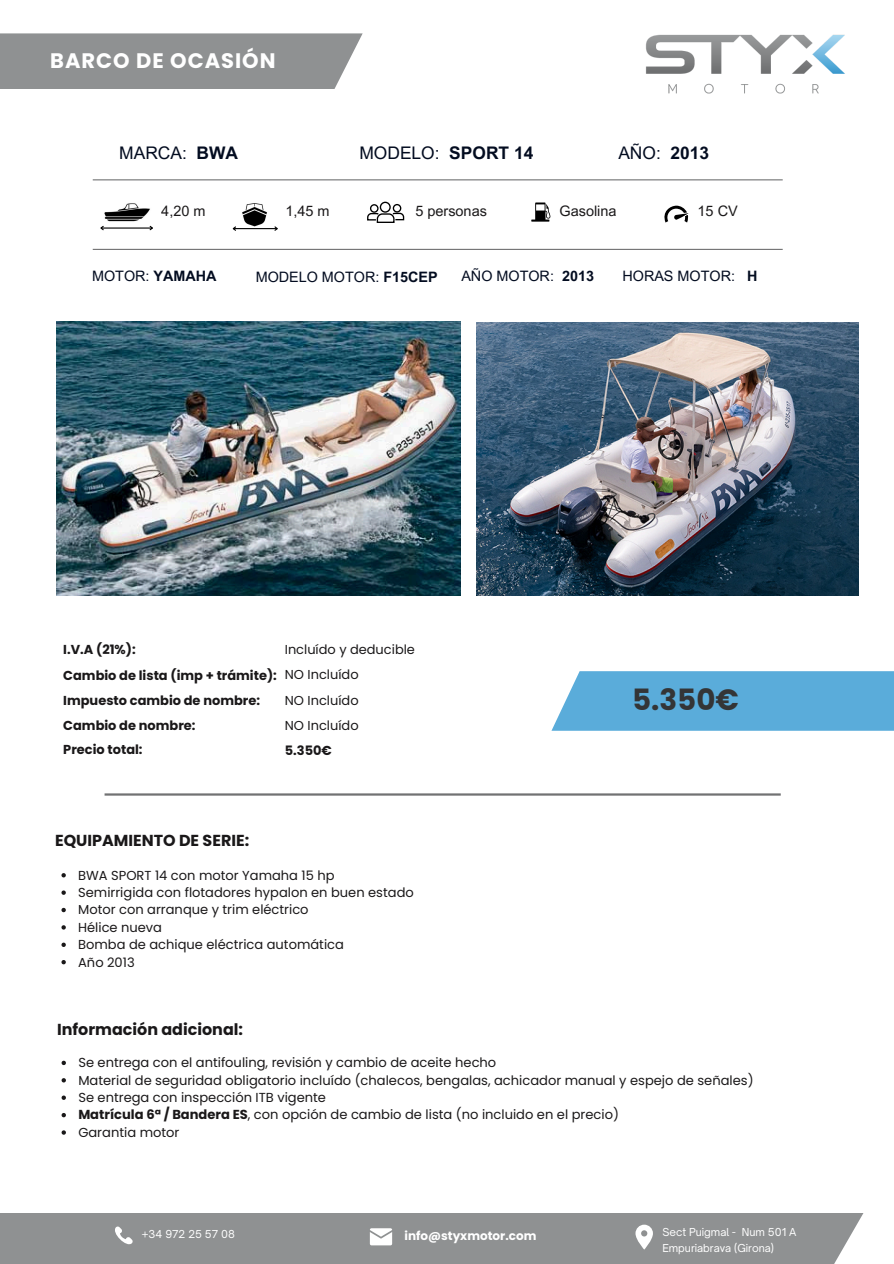
<style>
.page{position:relative;width:894px;height:1264px;background:#fff}
.page>*{position:absolute;margin:0;border:0;box-sizing:border-box;transform-origin:0 0}
.t1{font:700 29.4px "Poppins";color:#343536}
.t2{font:700 21px "Poppins";letter-spacing:.045em;color:#fff}
.t3{font:17.4px "Arial MT Pro";color:#030c20}
.t4{font:700 15.9px "Poppins";color:#1a1819}
.t5{font:14.4px "Arial MT Pro";color:#030c20}
.t6{font:14.4px "Arial MT Pro";color:#1a1819}
.t7{font:13.05px "Poppins";color:#1a1819}
.t8{font:700 12.9px "Poppins";color:#1a1819}
.t9{font:12.9px "Poppins";color:#1a1819}
.t10{font:700 12px "Poppins";color:#fff}
.t11{font:10.5px "Open Sauce One";color:#fff}
.s1{font-weight:700}
</style>
<div class="page">
<div style="left:552px;top:671px;width:341px;height:59px;background:#5aacda"></div>
<hr style="left:104px;top:793px;width:676px;height:2px;background:#717273">
<div style="left:0;top:33px;width:362px;height:56px;background:#8f9192"></div>
<img style="left:646px;top:34px;width:199px;height:60px">
<div style="left:0;top:1212px;width:863px;height:51px;background:#8f9192"></div>
<svg style="left:370px;top:1228px;width:22px;height:17px"></svg>
<svg style="left:115px;top:1226px;width:18px;height:19px"></svg>
<svg style="left:635px;top:1224px;width:17px;height:25px"></svg>
<hr style="left:93px;top:179px;width:689px;height:1px;background:#717273">
<hr style="left:93px;top:249px;width:689px;height:1px;background:#717273">
<svg style="left:531px;top:202px;width:19px;height:20px"></svg>
<div style="left:379px;top:202px;width:11px;height:11px;border:1px solid #000;border-radius:50%"></div>
<div style="left:392px;top:204px;width:9px;height:8px;border:1px solid #000;border-radius:50%"></div>
<svg style="left:367px;top:212px;width:37px;height:11px"></svg>
<div style="left:370px;top:204px;width:8px;height:9px;border:1px solid #000;border-radius:50%"></div>
<img style="left:237px;top:203px;width:36px;height:27px">
<hr style="left:233px;top:228px;width:44px;height:1px;background:#000">
<svg style="left:232px;top:226px;width:5px;height:5px"></svg>
<svg style="left:273px;top:226px;width:5px;height:5px"></svg>
<img style="left:104px;top:203px;width:46px;height:19px">
<hr style="left:101px;top:227px;width:51px;height:2px;background:#000">
<svg style="left:100px;top:225px;width:5px;height:6px"></svg>
<svg style="left:148px;top:225px;width:5px;height:6px"></svg>
<svg style="left:664px;top:206px;width:24px;height:16px"></svg>
<img style="left:57px;top:322px;width:403px;height:273px">
<img style="left:477px;top:323px;width:381px;height:272px">
<svg style="left:62px;top:1060px;width:4px;height:5px"></svg>
<svg style="left:62px;top:1078px;width:4px;height:4px"></svg>
<svg style="left:62px;top:1095px;width:4px;height:4px"></svg>
<svg style="left:62px;top:1113px;width:4px;height:4px"></svg>
<svg style="left:62px;top:1130px;width:4px;height:4px"></svg>
<svg style="left:61px;top:873px;width:5px;height:4px"></svg>
<svg style="left:61px;top:890px;width:5px;height:4px"></svg>
<svg style="left:61px;top:907px;width:5px;height:5px"></svg>
<svg style="left:61px;top:925px;width:5px;height:4px"></svg>
<svg style="left:61px;top:942px;width:5px;height:5px"></svg>
<svg style="left:61px;top:960px;width:5px;height:4px"></svg>
<p class="t2" style="left:50px;top:46px;width:227px">BARCO DE OCASIÓN</p>
<p class="t3" style="left:119px;top:146px;width:120px">MARCA: <span class="s1">BWA</span></p>
<h6 class="t3" style="left:359px;top:146px;width:175px">MODELO: <span class="s1">SPORT 14</span></h6>
<p class="t3" style="left:618px;top:146px;width:92px">AÑO: <span class="s1">2013</span></p>
<p class="t6" style="left:161px;top:206px;width:46px">4,20 m</p>
<p class="t6" style="left:285px;top:206px;width:46px">1,45 m</p>
<p class="t6" style="left:415px;top:206px;width:73px">5 personas</p>
<p class="t6" style="left:559px;top:206px;width:59px">Gasolina</p>
<p class="t6" style="left:697px;top:206px;width:42px">15 CV</p>
<h6 class="t5" style="left:92px;top:270px;width:126px">MOTOR: <span class="s1">YAMAHA</span></h6>
<h6 class="t5" style="left:255px;top:271px;width:183px">MODELO MOTOR: <span class="s1">F15CEP</span></h6>
<h6 class="t5" style="left:461px;top:270px;width:134px">AÑO MOTOR: <span class="s1">2013</span></h6>
<h6 class="t5" style="left:622px;top:270px;width:136px">HORAS MOTOR: <span class="s1">H</span></h6>
<p class="t8" style="left:63px;top:641px;width:74px">I.V.A (21%):</p>
<h4 class="t9" style="left:285px;top:641px;width:132px">Incluído y deducible</h4>
<h4 class="t8" style="left:63px;top:666px;width:215px">Cambio de lista (imp + trámite):</h4>
<h4 class="t9" style="left:285px;top:665px;width:75px">NO Incluído</h4>
<p class="t8" style="left:63px;top:691px;width:198px">Impuesto cambio de nombre:</p>
<p class="t9" style="left:285px;top:691px;width:75px">NO Incluído</p>
<p class="t8" style="left:63px;top:716px;width:134px">Cambio de nombre:</p>
<p class="t9" style="left:285px;top:716px;width:75px">NO Incluído</p>
<p class="t8" style="left:63px;top:740px;width:81px">Precio total:</p>
<p class="t8" style="left:285px;top:741px;width:49px">5.350€</p>
<p class="t4" style="left:55px;top:829px;width:196px">EQUIPAMIENTO DE SERIE:</p>
<h1 class="t7" style="left:78px;top:865px;width:258px">BWA SPORT 14 con motor Yamaha 15 hp</h1>
<p class="t7" style="left:78px;top:883px;width:337px">Semirrigida con flotadores hypalon en buen estado</p>
<h3 class="t7" style="left:78px;top:900px;width:232px">Motor con arranque y trim eléctrico</h3>
<p class="t7" style="left:78px;top:918px;width:85px">Hélice nueva</p>
<p class="t7" style="left:78px;top:935px;width:267px">Bomba de achique eléctrica automática</p>
<p class="t7" style="left:78px;top:952px;width:58px">Año 2013</p>
<h2 class="t1" style="left:632px;top:679px;width:108px">5.350€</h2>
<p class="t4" style="left:57px;top:1017px;width:187px">Información adicional:</p>
<p class="t7" style="left:78px;top:1053px;width:419px">Se entrega con el antifouling, revisión y cambio de aceite hecho</p>
<p class="t7" style="left:78px;top:1070px;width:676px">Material de seguridad obligatorio incluído (chalecos, bengalas, achicador manual y espejo de señales)</p>
<p class="t7" style="left:78px;top:1088px;width:249px">Se entrega con inspección ITB vigente</p>
<p class="t7" style="left:78px;top:1105px;width:542px"><span class="s1">Matrícula 6ª / Bandera ES</span>, con opción de cambio de lista (no incluido en el precio)</p>
<p class="t7" style="left:78px;top:1123px;width:103px">Garantia motor</p>
<p class="t11" style="left:142px;top:1227px;width:94px">+34 972 25 57 08</p>
<p class="t10" style="left:404px;top:1227px;width:133px">info@styxmotor.com</p>
<p class="t11" style="left:662px;top:1225px;width:136px">Sect Puigmal - Num 501 A</p>
<p class="t11" style="left:662px;top:1241px;width:113px">Empuriabrava (Girona)</p>
</div>
